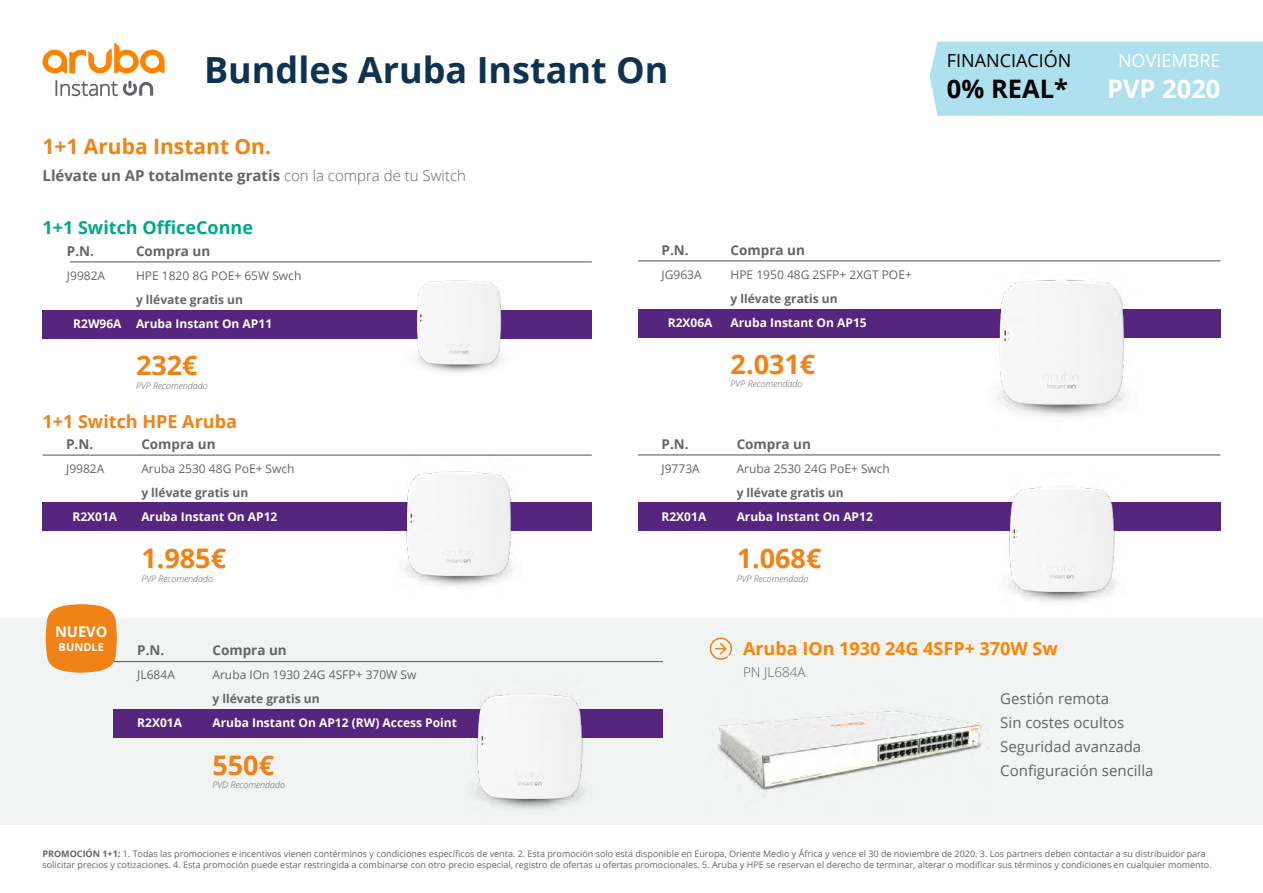
<style>
.page{position:relative;width:1263px;height:893px;background:#fff}
.page>*{position:absolute;margin:0;border:0;box-sizing:border-box;transform-origin:0 0}
.t1{font:700 36px "Open Sans";color:#0f3250}
.t2{font:700 27px "Open Sans";color:#f08216}
.t3{font:700 25.5px "Open Sans";color:#000}
.t4{font:700 25.5px "Open Sans";color:#fff}
.t5{font:700 21px "Open Sans";color:#f08216}
.t6{font:700 18px "Open Sans";color:#ff8300}
.t7{font:700 18px "Open Sans";color:#00a984}
.t8{font:700 18px "Open Sans";color:#f08216}
.t9{font:18px "Open Sans";color:#000}
.t10{font:18px "Open Sans";color:#fff}
.t11{font:15px/24px "Open Sans";color:#646569}
.t12{font:700 15px "Open Sans";color:#646569}
.t13{font:700 14.7px "Open Sans";color:#fff}
.t14{font:700 13.5px "Open Sans";color:#646569}
.t15{font:300 13.5px "Open Sans";color:#646569}
.t16{font:12px "Open Sans";color:#646569}
.t17{font:700 12px "Open Sans";color:#fff}
.t18{font:700 12px "Open Sans";color:#646569}
.t19{font:700 10.95px "Open Sans";color:#fff}
.t20{font:9px/10.8px "Open Sans";color:#646569}
.t21{font:italic 300 9px "Open Sans";color:#646569}
.s1{font-weight:300}
.s2{font-weight:700}
</style>
<div class="page">
<div style="left:0;top:618px;width:1263px;height:207px;background:#f2f3f3"></div>
<div style="left:929px;top:42px;width:334px;height:74px;background:#ade1f0"></div>
<div style="left:43px;top:310px;width:549px;height:29px;background:#56257e"></div>
<hr style="left:70px;top:261px;width:522px;height:1px;background:#646569">
<img style="left:404px;top:261px;width:110px;height:112px">
<div style="left:43px;top:502px;width:549px;height:29px;background:#56257e"></div>
<hr style="left:43px;top:455px;width:549px;height:1px;background:#646569">
<img style="left:396px;top:455px;width:126px;height:131px">
<div style="left:638px;top:502px;width:582px;height:29px;background:#56257e"></div>
<hr style="left:638px;top:454px;width:582px;height:1px;background:#646569">
<img style="left:1008px;top:486px;width:110px;height:116px">
<div style="left:638px;top:309px;width:582px;height:28px;background:#56257e"></div>
<hr style="left:638px;top:260px;width:582px;height:1px;background:#646569">
<img style="left:987px;top:260px;width:150px;height:157px">
<div style="left:114px;top:709px;width:549px;height:28px;background:#56257e"></div>
<hr style="left:114px;top:661px;width:549px;height:1px;background:#646569">
<img style="left:467px;top:693px;width:126px;height:116px">
<svg style="left:46px;top:604px;width:71px;height:69px;background:#f08f2f"></svg>
<svg style="left:43px;top:43px;width:122px;height:30px"></svg>
<svg style="left:55px;top:80px;width:98px;height:16px"></svg>
<img style="left:717px;top:710px;width:266px;height:82px">
<svg style="left:709px;top:637px;width:23px;height:23px"></svg>
<h1 class="t1" style="left:204px;top:45px;width:466px">Bundles Aruba Instant On</h1>
<h3 class="t5" style="left:43px;top:132px;width:230px">1+1 Aruba Instant On.</h3>
<h3 class="t12" style="left:43px;top:165px;width:425px">Llévate un AP totalmente gratis <span class="s1">con la compra de tu Switch</span></h3>
<h3 class="t7" style="left:43px;top:215px;width:212px">1+1 Switch OfficeConne</h3>
<h3 class="t14" style="left:67px;top:241px;width:29px">P.N.</h3>
<h3 class="t16" style="left:67px;top:267px;width:40px">J9982A</h3>
<h3 class="t17" style="left:73px;top:315px;width:50px">R2W96A</h3>
<h3 class="t14" style="left:136px;top:241px;width:76px">Compra un</h3>
<h3 class="t16" style="left:136px;top:267px;width:167px">HPE 1820 8G POE+ 65W Swch</h3>
<h3 class="t18" style="left:136px;top:291px;width:109px">y llévate gratis un</h3>
<h3 class="t17" style="left:136px;top:315px;width:138px">Aruba Instant On AP11</h3>
<h2 class="t2" style="left:136px;top:346px;width:63px">232€</h2>
<p class="t21" style="left:136px;top:379px;width:73px">PVP Recomendado</p>
<h3 class="t8" style="left:43px;top:408px;width:196px">1+1 Switch HPE Aruba</h3>
<h3 class="t14" style="left:66px;top:435px;width:29px">P.N.</h3>
<h3 class="t16" style="left:66px;top:460px;width:40px">J9982A</h3>
<h3 class="t17" style="left:72px;top:508px;width:46px">R2X01A</h3>
<h3 class="t13" style="left:55px;top:621px;width:54px">NUEVO</h3>
<p class="t19" style="left:59px;top:639px;width:47px">BUNDLE</p>
<h3 class="t14" style="left:141px;top:435px;width:76px">Compra un</h3>
<h3 class="t16" style="left:141px;top:460px;width:155px">Aruba 2530 48G PoE+ Swch</h3>
<h3 class="t18" style="left:141px;top:484px;width:109px">y llévate gratis un</h3>
<h3 class="t17" style="left:141px;top:508px;width:138px">Aruba Instant On AP12</h3>
<h2 class="t2" style="left:141px;top:539px;width:86px">1.985€</h2>
<p class="t21" style="left:141px;top:572px;width:73px">PVP Recomendado</p>
<h3 class="t14" style="left:137px;top:641px;width:29px">P.N.</h3>
<h3 class="t16" style="left:137px;top:667px;width:39px">JL684A</h3>
<h3 class="t17" style="left:137px;top:715px;width:46px">R2X01A</h3>
<h3 class="t14" style="left:212px;top:641px;width:76px">Compra un</h3>
<h3 class="t16" style="left:212px;top:667px;width:205px">Aruba IOn 1930 24G 4SFP+ 370W Sw</h3>
<h3 class="t18" style="left:212px;top:691px;width:109px">y llévate gratis un</h3>
<h3 class="t17" style="left:212px;top:715px;width:246px">Aruba Instant On AP12 (RW) Access Point</h3>
<h2 class="t2" style="left:212px;top:746px;width:63px">550€</h2>
<p class="t21" style="left:212px;top:779px;width:74px">PVD Recomendado</p>
<h3 class="t14" style="left:661px;top:240px;width:29px">P.N.</h3>
<h3 class="t16" style="left:661px;top:266px;width:42px">JG963A</h3>
<h3 class="t17" style="left:668px;top:314px;width:46px">R2X06A</h3>
<h3 class="t14" style="left:661px;top:434px;width:29px">P.N.</h3>
<h3 class="t16" style="left:661px;top:460px;width:40px">J9773A</h3>
<h3 class="t17" style="left:661px;top:508px;width:46px">R2X01A</h3>
<h3 class="t9" style="left:947px;top:48px;width:126px">FINANCIACIÓN</h3>
<h3 class="t3" style="left:947px;top:71px;width:123px">0% REAL*</h3>
<h3 class="t10" style="left:1118px;top:48px;width:104px">NOVIEMBRE</h3>
<h3 class="t4" style="left:1107px;top:71px;width:115px">PVP 2020</h3>
<h3 class="t14" style="left:730px;top:240px;width:76px">Compra un</h3>
<h3 class="t16" style="left:730px;top:266px;width:183px">HPE 1950 48G 2SFP+ 2XGT POE+</h3>
<h3 class="t18" style="left:730px;top:290px;width:109px">y llévate gratis un</h3>
<h3 class="t17" style="left:730px;top:314px;width:138px">Aruba Instant On AP15</h3>
<h2 class="t2" style="left:730px;top:345px;width:86px">2.031€</h2>
<p class="t21" style="left:730px;top:378px;width:73px">PVP Recomendado</p>
<h3 class="t14" style="left:737px;top:434px;width:76px">Compra un</h3>
<h3 class="t16" style="left:737px;top:460px;width:155px">Aruba 2530 24G PoE+ Swch</h3>
<h3 class="t18" style="left:737px;top:484px;width:109px">y llévate gratis un</h3>
<h3 class="t17" style="left:737px;top:508px;width:138px">Aruba Instant On AP12</h3>
<h2 class="t2" style="left:737px;top:539px;width:86px">1.068€</h2>
<p class="t21" style="left:737px;top:572px;width:73px">PVP Recomendado</p>
<h3 class="t6" style="left:743px;top:636px;width:316px">Aruba IOn 1930 24G 4SFP+ 370W Sw</h3>
<h3 class="t11" style="left:1000px;top:686px;width:155px">Gestión remota<br>Sin costes ocultos<br>Seguridad avanzada<br>Configuración sencilla</h3>
<h3 class="t15" style="left:743px;top:663px;width:64px">PN JL684A</h3>
<p class="t20" style="left:43px;top:848px;width:1171px"><span class="s2">PROMOCIÓN 1+1:</span> 1. Todas las promociones e incentivos vienen contérminos y condiciones específicos de venta. 2. Esta promoción solo está disponible en Europa, Oriente Medio y África y vence el 30 de noviembre de 2020. 3. Los partners deben contactar a su distribuidor para solicitar precios y cotizaciones. 4. Esta promoción puede estar restringida a combinarse con otro precio especial, registro de ofertas u ofertas promocionales. 5. Aruba y HPE se reservan el derecho de terminar, alterar o modificar sus términos y condiciones en cualquier momento.</p>
</div>
